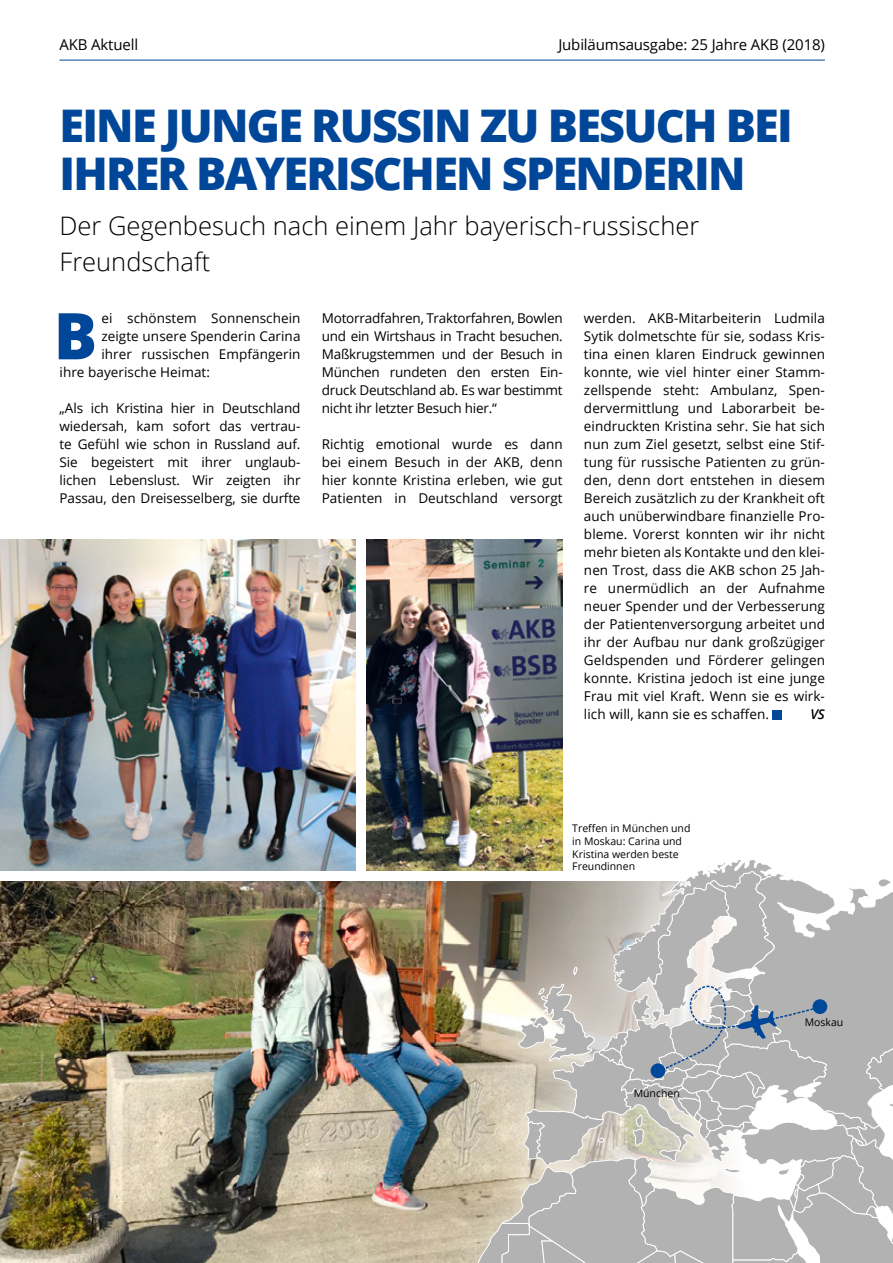
<style>
.page{position:relative;width:893px;height:1263px;background:#fff}
.page>*{position:absolute;margin:0;border:0;box-sizing:border-box;transform-origin:0 0}
.t1{font:800 64.5px "Open Sans";color:#004699}
.t2{font:800 45px/48px "Open Sans";letter-spacing:-.04em;color:#004699}
.t3{font:300 25.5px/36px "Open Sans";color:#000}
.t4{font:15px "Open Sans";letter-spacing:-.01em;color:#000}
.t5{font:13.5px/18px "Open Sans";letter-spacing:.005em;color:#000;text-align:justify}
.t6{font:italic 600 13.5px "Open Sans";color:#000}
.t7{font:10.5px/12.8px "Open Sans";color:#000}
</style>
<div class="page">
<hr style="left:60px;top:60px;width:765px;height:1px;background:#004699">
<img style="left:0;top:881px;width:441px;height:382px">
<img style="left:366px;top:539px;width:197px;height:332px">
<img style="left:0;top:539px;width:355px;height:332px">
<div style="left:441px;top:745px;width:452px;height:518px;background:#fff;opacity:.5"></div>
<svg style="left:701px;top:783px;width:192px;height:75px"></svg>
<svg style="left:477px;top:858px;width:416px;height:405px;background:#c0beba"></svg>
<div style="left:773px;top:710px;width:9px;height:9px;background:#004699"></div>
<p class="t4" style="left:60px;top:34px;width:80px">AKB Aktuell</p>
<p class="t4" style="left:558px;top:34px;width:268px">Jubiläumsausgabe: 25 Jahre AKB (2018)</p>
<h2 class="t2" style="left:60px;top:99px;width:735px">EINE JUNGE RUSSIN ZU BESUCH BEI<br>IHRER BAYERISCHEN SPENDERIN</h2>
<h3 class="t3" style="left:60px;top:207px;width:641px">Der Gegenbesuch nach einem Jahr bayerisch-russischer<br>Freundschaft</h3>
<p class="t5" style="left:101px;top:309px;width:201px">ei schönstem Sonnenschein</p>
<p class="t5" style="left:101px;top:327px;width:201px">zeigte unsere Spenderin Carina</p>
<p class="t5" style="left:101px;top:345px;width:201px">ihrer russischen Empfängerin</p>
<p class="t5" style="left:60px;top:363px;width:152px">ihre bayerische Heimat:</p>
<p class="t5" style="left:60px;top:399px;width:242px">„Als ich Kristina hier in Deutschland wiedersah, kam sofort das vertrau&shy;te Gefühl wie schon in Russland auf.<br>Sie begeistert mit ihrer unglaub&shy;lichen Lebenslust. Wir zeigten ihr Passau, den Dreisesselberg, sie durfte</p>
<h1 class="t1" style="left:54px;top:287px;width:45px">B</h1>
<p class="t5" style="left:322px;top:309px;width:242px">Motorradfahren, Traktorfahren, Bowlen und ein Wirtshaus in Tracht besuchen.<br>Maßkrugstemmen und der Besuch in München rundeten den ersten Ein&shy;druck Deutschland ab. Es war bestimmt nicht ihr letzter Besuch hier.“</p>
<p class="t5" style="left:322px;top:435px;width:242px">Richtig emotional wurde es dann bei einem Besuch in der AKB, denn hier konnte Kristina erleben, wie gut Patienten in Deutschland versorgt</p>
<p class="t5" style="left:584px;top:309px;width:242px">werden. AKB-Mitarbeiterin Ludmila Sytik dolmetschte für sie, sodass Kris&shy;tina einen klaren Eindruck gewinnen konnte, wie viel hinter einer Stamm&shy;zellspende steht: Ambulanz, Spen&shy;dervermittlung und Laborarbeit be&shy;eindruckten Kristina sehr. Sie hat sich nun zum Ziel gesetzt, selbst eine Stif&shy;tung für russische Patienten zu grün&shy;den, denn dort entstehen in diesem Bereich zusätzlich zu der Krankheit oft auch unüberwindbare finanzielle Pro&shy;bleme. Vorerst konnten wir ihr nicht mehr bieten als Kontakte und den klei&shy;nen Trost, dass die AKB schon 25 Jah&shy;re unermüdlich an der Aufnahme neuer Spender und der Verbesserung der Patientenversorgung arbeitet und ihr der Aufbau nur dank großzügiger Geldspenden und Förderer gelingen konnte. Kristina jedoch ist eine junge Frau mit viel Kraft. Wenn sie es wirk&shy;lich will, kann sie es schaffen.</p>
<p class="t6" style="left:810px;top:705px;width:16px">VS</p>
<p class="t7" style="left:572px;top:822px;width:120px">Treffen in München und in Moskau: Carina und<br>Kristina werden beste<br>Freundinnen</p>
<p class="t7" style="left:634px;top:1087px;width:48px">München</p>
<p class="t7" style="left:805px;top:1015px;width:40px">Moskau</p>
</div>
